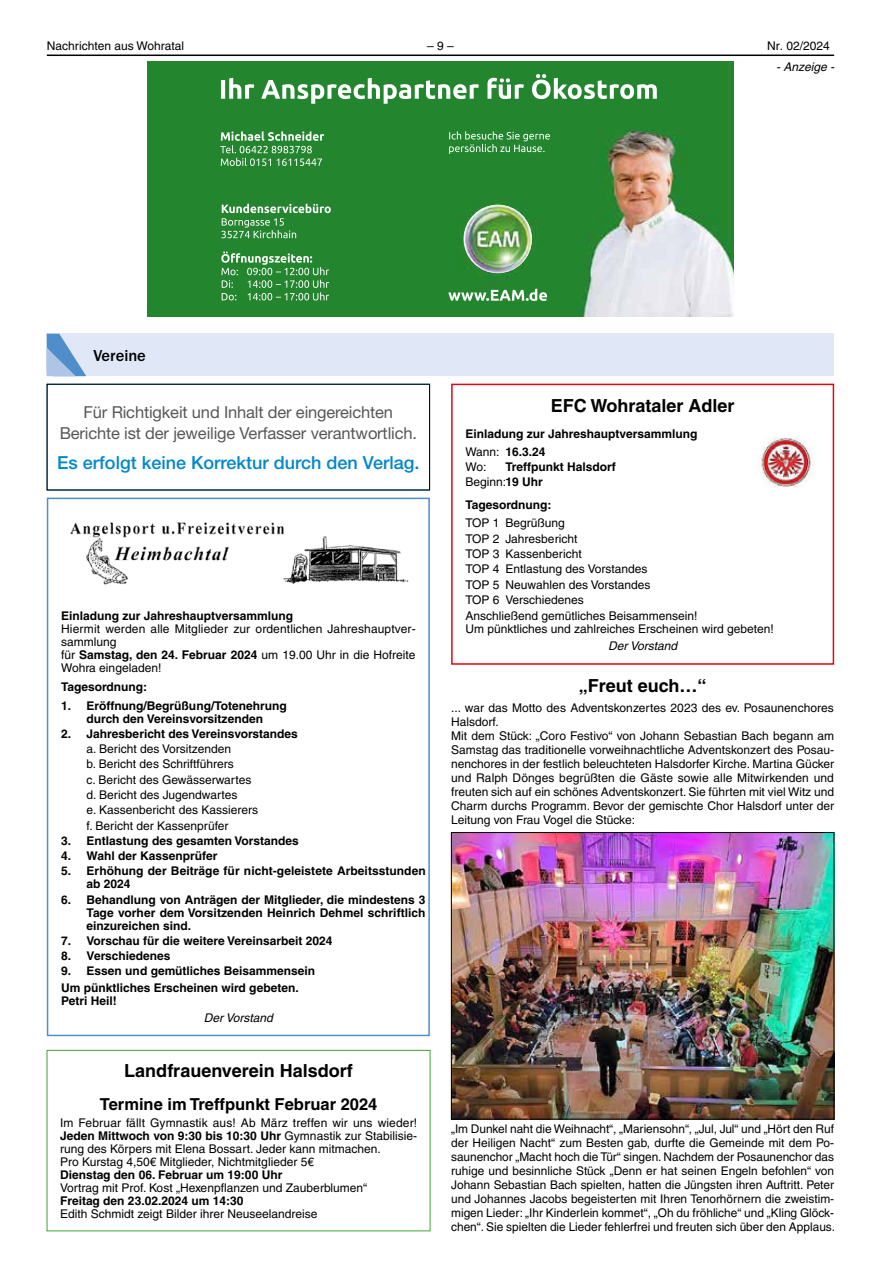
<style>
.page{position:relative;width:881px;height:1263px;background:#fff}
.page>*{position:absolute;margin:0;border:0;box-sizing:border-box;transform-origin:0 0}
.t1{font:700 18px "Helvetica LT";color:#000}
.t2{font:500 18px "Helvetica Neue LT";color:#0087cc}
.t3{font:16.5px/21.6px "Helvetica Neue LT";letter-spacing:-.01em;color:#575756;text-align:center}
.t4{font:700 16.5px "Helvetica LT";color:#000}
.t5{font:500 16.5px "Franklin Gothic LT";color:#000}
.t6{font:12px/14px "Helvetica LT";color:#000}
.t7{font:700 12px/12.9px "Helvetica LT";color:#000}
.t8{font:italic 12px "Helvetica LT";color:#000}
.s1{font-weight:700}
.s2{font-weight:400}
</style>
<div class="page">
<hr style="left:47px;top:55px;width:786px;height:1px;background:#000">
<img style="left:761px;top:437px;width:53px;height:50px">
<div style="left:451px;top:384px;width:382px;height:281px;border:2px solid #e30613"></div>
<img style="left:453px;top:834px;width:378px;height:283px">
<div style="left:451px;top:832px;width:382px;height:287px;border:1px solid #000"></div>
<div style="left:47px;top:334px;width:786px;height:42px;background:#e0e7f6"></div>
<svg style="left:47px;top:334px;width:39px;height:42px"></svg>
<img style="left:70px;top:522px;width:339px;height:63px">
<div style="left:47px;top:498px;width:382px;height:538px;border:2px solid #4f8ecb"></div>
<div style="left:47px;top:1050px;width:383px;height:181px;border:1px solid #3fa535"></div>
<img style="left:148px;top:62px;width:584px;height:255px">
<img style="left:463px;top:205px;width:69px;height:68px">
<p class="t6" style="left:47px;top:38px;width:139px">Nachrichten aus Wohratal</p>
<p class="t6" style="left:427px;top:38px;width:28px">– 9 –</p>
<p class="t6" style="left:766px;top:38px;width:64px">Nr. 02/2024</p>
<p class="t8" style="left:775px;top:60px;width:60px">- Anzeige -</p>
<h2 class="t5" style="left:94px;top:346px;width:54px">Vereine</h2>
<h2 class="t3" style="left:60px;top:401px;width:358px">Für Richtigkeit und Inhalt der eingereichten<br>Berichte ist der jeweilige Verfasser verantwortlich.</h2>
<h1 class="t2" style="left:57px;top:452px;width:363px">Es erfolgt keine Korrektur durch den Verlag.</h1>
<p class="t7" style="left:61px;top:609px;width:233px">Einladung zur Jahreshauptversammlung</p>
<p class="t6" style="left:61px;top:622px;width:356px;line-height:12.9px">Hiermit werden alle Mitglieder zur ordentlichen Jahreshauptver&shy;sammlung<br>für <span class="s1">Samstag, den 24. Februar 2024</span> um 19.00 Uhr in die Hofreite Wohra eingeladen!</p>
<p class="t7" style="left:61px;top:680px;width:88px">Tagesordnung:</p>
<p class="t7" style="left:61px;top:699px;width:227px;text-align:center">1. Eröffnung/Begrüßung/Totenehrung durch den Vereinsvorsitzenden</p>
<p class="t7" style="left:61px;top:727px;width:238px">2. Jahresbericht des Vereinsvorstandes</p>
<p class="t6" style="left:87px;top:741px;width:173px;line-height:15.3px">a. Bericht des Vorsitzenden<br>b. Bericht des Schriftführers<br>c. Bericht des Gewässerwartes d. Bericht des Jugendwartes<br>e. Kassenbericht des Kassierers f. Bericht der Kassenprüfer</p>
<p class="t7" style="left:61px;top:834px;width:239px">3. Entlastung des gesamten Vorstandes</p>
<p class="t7" style="left:61px;top:849px;width:158px">4. Wahl der Kassenprüfer</p>
<p class="t7" style="left:87px;top:864px;width:340px;text-indent:-25px">5. Erhöhung der Beiträge für nicht-geleistete Arbeitsstunden ab 2024</p>
<p class="t7" style="left:87px;top:893px;width:340px;text-align:justify;text-indent:-25px">6. Behandlung von Anträgen der Mitglieder, die mindestens 3<br>Tage vorher dem Vorsitzenden Heinrich Dehmel schriftlich einzureichen sind.</p>
<p class="t7" style="left:61px;top:934px;width:273px">7. Vorschau für die weitere Vereinsarbeit 2024</p>
<p class="t7" style="left:61px;top:949px;width:111px">8. Verschiedenes</p>
<p class="t7" style="left:61px;top:963px;width:255px;line-height:16.4px">9. Essen und gemütliches Beisammensein<br>Um pünktliches Erscheinen wird gebeten.</p>
<p class="t7" style="left:61px;top:994px;width:57px">Petri Heil!</p>
<p class="t8" style="left:204px;top:1011px;width:71px">Der Vorstand</p>
<h1 class="t1" style="left:124px;top:1060px;width:230px">Landfrauenverein Halsdorf</h1>
<h2 class="t4" style="left:100px;top:1094px;width:279px">Termine im Treffpunkt Februar 2024</h2>
<p class="t6" style="left:60px;top:1116px;width:358px;line-height:12.9px">Im Februar fällt Gymnastik aus! Ab März treffen wir uns wieder!<br><span class="s1">Jeden Mittwoch von 9:30 bis 10:30 Uhr</span> Gymnastik zur Stabilisie&shy;rung des Körpers mit Elena Bossart. Jeder kann mitmachen.<br>Pro Kurstag 4,50€ Mitglieder, Nichtmitglieder 5€</p>
<p class="t7" style="left:60px;top:1168px;width:224px">Dienstag den 06. Februar um 19:00 Uhr</p>
<p class="t6" style="left:60px;top:1181px;width:308px">Vortrag mit Prof. Kost „Hexenpflanzen und Zauberblumen“</p>
<p class="t7" style="left:60px;top:1194px;width:185px">Freitag den 23.02.2024 um 14:30</p>
<p class="t6" style="left:60px;top:1207px;width:259px">Edith Schmidt zeigt Bilder ihrer Neuseelandreise</p>
<h1 class="t1" style="left:550px;top:394px;width:185px">EFC Wohrataler Adler</h1>
<p class="t7" style="left:465px;top:424px;width:233px;line-height:18.3px">Einladung zur Jahreshauptversammlung<br><span class="s2">Wann:</span> 16.3.24</p>
<p class="t6" style="left:465px;top:460px;width:22px">Wo:</p>
<p class="t7" style="left:465px;top:459px;width:152px;line-height:15.3px;text-indent:40px">Treffpunkt Halsdorf<br><span class="s2">Beginn:</span>19 Uhr</p>
<p class="t7" style="left:465px;top:498px;width:88px">Tagesordnung:</p>
<p class="t6" style="left:465px;top:515px;width:233px;line-height:15.5px">TOP 1 Begrüßung<br>TOP 2 Jahresbericht<br>TOP 3 Kassenbericht<br>TOP 4 Entlastung des Vorstandes<br>TOP 5 Neuwahlen des Vorstandes<br>TOP 6 Verschiedenes<br>Anschließend gemütliches Beisammensein!</p>
<p class="t6" style="left:465px;top:622px;width:310px">Um pünktliches und zahlreiches Erscheinen wird gebeten!</p>
<p class="t8" style="left:607px;top:639px;width:71px">Der Vorstand</p>
<h1 class="t1" style="left:578px;top:674px;width:129px">„Freut euch…“</h1>
<p class="t6" style="left:451px;top:701px;width:384px">... war das Motto des Adventskonzertes 2023 des ev. Posaunenchores Halsdorf.<br>Mit dem Stück: „Coro Festivo“ von Johann Sebastian Bach begann am Samstag das traditionelle vorweihnachtliche Adventskonzert des Posau&shy;nenchores in der festlich beleuchteten Halsdorfer Kirche. Martina Gücker und Ralph Dönges begrüßten die Gäste sowie alle Mitwirkenden und freuten sich auf ein schönes Adventskonzert. Sie führten mit viel Witz und Charm durchs Programm. Bevor der gemischte Chor Halsdorf unter der Leitung von Frau Vogel die Stücke:</p>
<p class="t6" style="left:451px;top:1122px;width:385px;text-align:justify">„Im Dunkel naht die Weihnacht“, „Mariensohn“, „Jul, Jul“ und „Hört den Ruf der Heiligen Nacht“ zum Besten gab, durfte die Gemeinde mit dem Po&shy;saunenchor „Macht hoch die Tür“ singen. Nachdem der Posaunenchor das ruhige und besinnliche Stück „Denn er hat seinen Engeln befohlen“ von Johann Sebastian Bach spielten, hatten die Jüngsten ihren Auftritt. Peter und Johannes Jacobs begeisterten mit Ihren Tenorhörnern die zweistim&shy;migen Lieder: „Ihr Kinderlein kommet“, „Oh du fröhliche“ und „Kling Glöck&shy;chen“. Sie spielten die Lieder fehlerfrei und freuten sich über den Applaus.</p>
</div>
